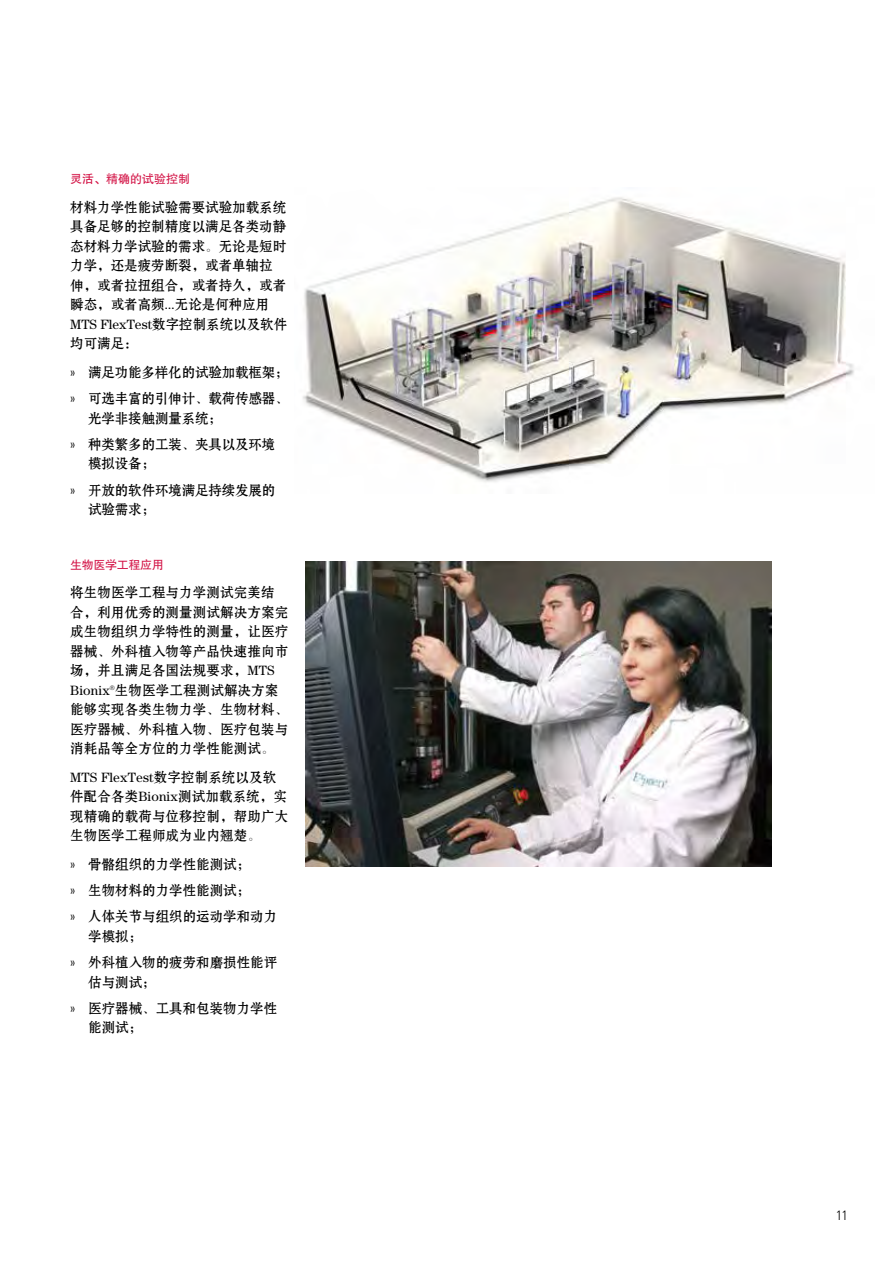
<style>
.page{position:relative;width:893px;height:1263px;background:#fff}
.page>*{position:absolute;margin:0;border:0;box-sizing:border-box;transform-origin:0 0}
.t1{font:13.5px/19.5px "FZSHJW GB1 0";color:#000}
.t2{font:300 condensed 13.5px "Univers LT Std";color:#000}
.t3{font:12px "FZHTJW GB1 0";letter-spacing:-.015em;color:#d31245}
.s1{font-family:"Univers";font-weight:300;font-stretch:condensed}
</style>
<div class="page">
<img style="left:305px;top:562px;width:467px;height:304px">
<img style="left:303px;top:197px;width:551px;height:285px">
<p class="t3" style="left:70px;top:172px;width:122px">灵活、精确的试验控制</p>
<p class="t1" style="left:70px;top:198px;width:218px">材料力学性能试验需要试验加载系统具备足够的控制精度以满足各类动静态材料力学试验的需求。无论是短时力学，还是疲劳断裂，或者单轴拉伸，或者拉扭组合，或者持久，或者瞬态，或者高频...无论是何种应用<br>MTS FlexTest数字控制系统以及软件均可满足：</p>
<p class="t1" style="left:70px;top:360px;width:220px;line-height:26.2px"><span class="s1">»</span> 满足功能多样化的试验加载框架；<span class="s1">»</span> 可选丰富的引伸计、载荷传感器、</p>
<p class="t1" style="left:70px;top:405px;width:207px;line-height:26.2px;text-indent:18px">光学非接触测量系统；<br><span class="s1">»</span> 种类繁多的工装、夹具以及环境</p>
<p class="t1" style="left:70px;top:451px;width:207px;line-height:26.2px;text-indent:18px">模拟设备；<br><span class="s1">»</span> 开放的软件环境满足持续发展的</p>
<p class="t1" style="left:88px;top:500px;width:68px">试验需求；</p>
<p class="t3" style="left:70px;top:558px;width:95px">生物医学工程应用</p>
<p class="t1" style="left:70px;top:584px;width:220px">将生物医学工程与力学测试完美结合，利用优秀的测量测试解决方案完成生物组织力学特性的测量，让医疗器械、外科植入物等产品快速推向市场，并且满足各国法规要求，MTS<br>Bionix<sup>®</sup>生物医学工程测试解决方案能够实现各类生物力学、生物材料、医疗器械、外科植入物、医疗包装与消耗品等全方位的力学性能测试。</p>
<p class="t1" style="left:70px;top:768px;width:220px">MTS FlexTest数字控制系统以及软件配合各类Bionix测试加载系统，实现精确的载荷与位移控制，帮助广大生物医学工程师成为业内翘楚。</p>
<p class="t1" style="left:70px;top:852px;width:208px;line-height:26.2px"><span class="s1">»</span> 骨骼组织的力学性能测试；<br><span class="s1">»</span> 生物材料的力学性能测试；<br><span class="s1">»</span> 人体关节与组织的运动学和动力</p>
<p class="t1" style="left:70px;top:924px;width:208px;line-height:26.2px;text-indent:18px">学模拟；<br><span class="s1">»</span> 外科植入物的疲劳和磨损性能评</p>
<p class="t1" style="left:70px;top:969px;width:208px;line-height:26.2px;text-indent:18px">估与测试；<br><span class="s1">»</span> 医疗器械、工具和包装物力学性</p>
<p class="t1" style="left:88px;top:1018px;width:55px">能测试；</p>
<p class="t2" style="left:836px;top:1207px;width:13px">11</p>
</div>
